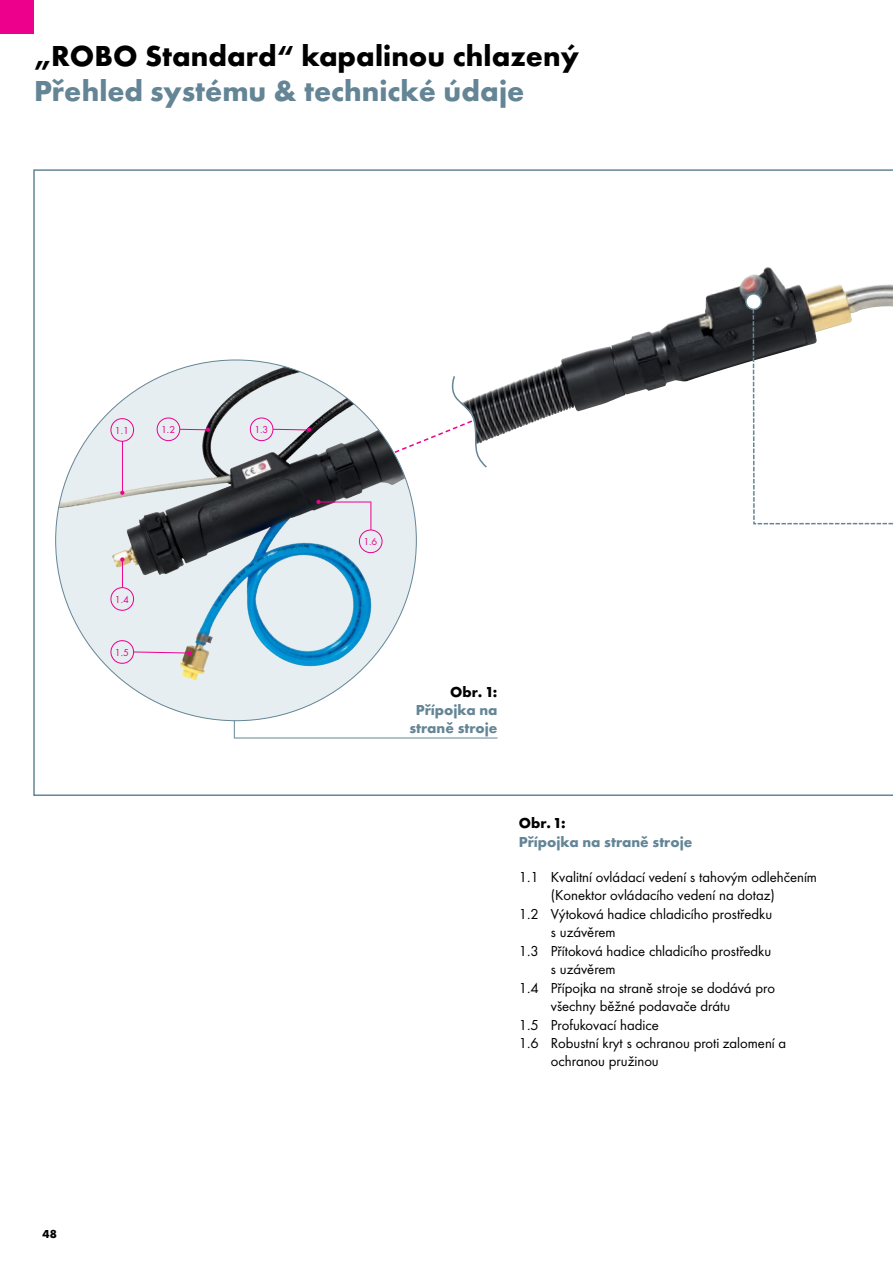
<style>
.page{position:relative;width:893px;height:1263px;background:#fff}
.page>*{position:absolute;margin:0;border:0;box-sizing:border-box;transform-origin:0 0}
.t1{font:700 30px "Futura TOT";color:#000}
.t2{font:700 30px "Futura TOT";color:#648595}
.t3{font:15px "Futura TOT Boo";color:#000}
.t4{font:700 15px/18px "Futura TOT";color:#648595;text-align:center}
.t5{font:700 15px "Futura TOT";color:#000}
.t6{font:700 12px "Futura TOT";color:#000}
.t7{font:10.5px "Futura TOT Boo";color:#ec008c}
</style>
<div class="page">
<div style="left:0;top:0;width:34px;height:34px;background:#ec008c"></div>
<svg style="left:33px;top:169px;width:860px;height:627px"></svg>
<hr style="left:234px;top:693px;width:1px;height:45px;background:#648595">
<img style="left:539px;top:267px;width:228px;height:106px">
<svg style="left:56px;top:360px;width:360px;height:361px;background:#bdccd3"></svg>
<img style="left:202px;top:367px;width:81px;height:92px">
<hr style="left:234px;top:738px;width:263px;height:1px;background:#648595">
<svg style="left:752px;top:304px;width:141px;height:221px"></svg>
<div style="left:746px;top:294px;width:15px;height:15px;background:#fff;border-radius:50%"></div>
<div style="left:745px;top:293px;width:17px;height:17px;border:2px solid #648595;border-radius:50%"></div>
<hr style="left:122px;top:441px;width:1px;height:51px;background:#ec008c">
<svg style="left:120px;top:491px;width:4px;height:4px"></svg>
<div style="left:111px;top:640px;width:23px;height:24px;border:1px solid #ec008c;border-radius:50%"></div>
<div style="left:111px;top:587px;width:23px;height:24px;border:1px solid #ec008c;border-radius:50%"></div>
<div style="left:111px;top:418px;width:23px;height:24px;border:1px solid #ec008c;border-radius:50%"></div>
<svg style="left:120px;top:557px;width:4px;height:30px"></svg>
<svg style="left:133px;top:651px;width:59px;height:4px"></svg>
<div style="left:157px;top:418px;width:23px;height:23px;border:1px solid #ec008c;border-radius:50%"></div>
<svg style="left:179px;top:427px;width:31px;height:5px"></svg>
<div style="left:250px;top:418px;width:23px;height:23px;border:1px solid #ec008c;border-radius:50%"></div>
<div style="left:359px;top:530px;width:23px;height:23px;border:1px solid #ec008c;border-radius:50%"></div>
<svg style="left:272px;top:374px;width:216px;height:156px"></svg>
<h1 class="t1" style="left:34px;top:38px;width:546px">„ROBO Standard“ kapalinou chlazený</h1>
<h1 class="t2" style="left:34px;top:73px;width:492px">Přehled systému &amp; technické údaje</h1>
<p class="t7" style="left:115px;top:424px;width:15px">1.1</p>
<p class="t7" style="left:161px;top:424px;width:15px">1.2</p>
<p class="t7" style="left:254px;top:424px;width:15px">1.3</p>
<p class="t7" style="left:115px;top:593px;width:15px">1.4</p>
<p class="t7" style="left:115px;top:646px;width:15px">1.5</p>
<p class="t6" style="left:43px;top:1227px;width:16px">48</p>
<p class="t7" style="left:363px;top:536px;width:15px">1.6</p>
<p class="t5" style="left:450px;top:683px;width:49px">Obr. 1:</p>
<p class="t4" style="left:409px;top:701px;width:90px">Přípojka na straně stroje</p>
<p class="t5" style="left:519px;top:814px;width:48px">Obr. 1:</p>
<p class="t4" style="left:519px;top:832px;width:175px">Přípojka na straně stroje</p>
<p class="t3" style="left:519px;top:868px;width:300px">1.1 Kvalitní ovládací vedení s tahovým odlehčením</p>
<p class="t3" style="left:551px;top:886px;width:226px">(Konektor ovládacího vedení na dotaz)</p>
<p class="t3" style="left:519px;top:905px;width:255px">1.2 Výtoková hadice chladicího prostředku</p>
<p class="t3" style="left:551px;top:923px;width:66px">s uzávěrem</p>
<p class="t3" style="left:519px;top:942px;width:254px">1.3 Přítoková hadice chladicího prostředku</p>
<p class="t3" style="left:551px;top:960px;width:66px">s uzávěrem</p>
<p class="t3" style="left:519px;top:979px;width:258px">1.4 Přípojka na straně stroje se dodává pro</p>
<p class="t3" style="left:551px;top:997px;width:181px">všechny běžné podavače drátu</p>
<p class="t3" style="left:519px;top:1016px;width:142px">1.5 Profukovací hadice</p>
<p class="t3" style="left:519px;top:1034px;width:269px">1.6 Robustní kryt s ochranou proti zalomení a</p>
<p class="t3" style="left:551px;top:1052px;width:109px">ochranou pružinou</p>
</div>
